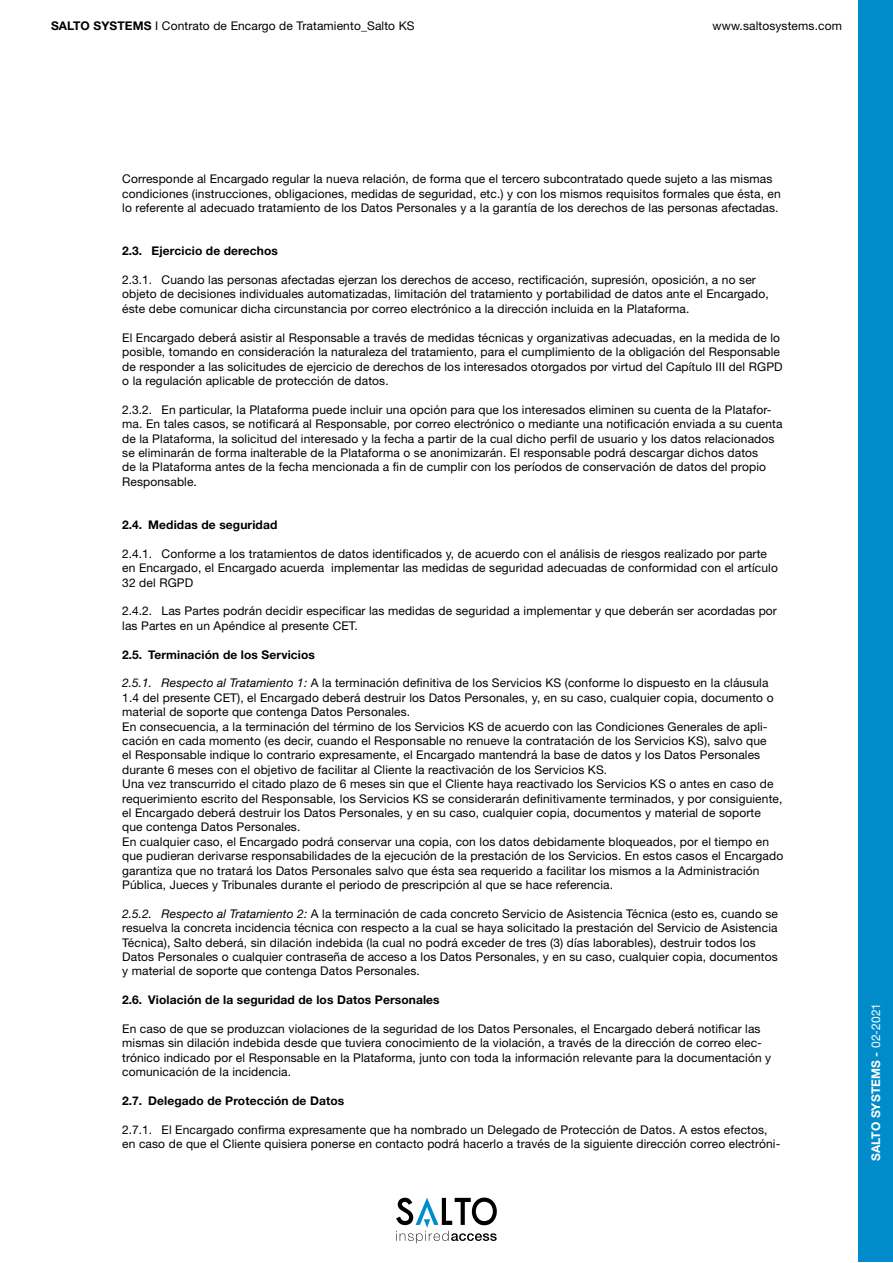
<style>
.page{position:relative;width:893px;height:1263px;background:#fff}
.page>*{position:absolute;margin:0;border:0;box-sizing:border-box;transform-origin:0 0}
.t1{font:12px/14.4px "Helvetica Neue LT Std";letter-spacing:.01em;color:#000}
.t2{font:700 12px "Helvetica Neue LT Std";letter-spacing:.01em;color:#000}
.t3{font:700 12px "Helvetica Neue LT Std";letter-spacing:.01em;color:#fff}
.s1{font-weight:700}
.s2{font-style:italic}
.s3{font-weight:400}
</style>
<div class="page">
<div style="left:859px;top:1px;width:34px;height:1261px;background:#008bcb"></div>
<svg style="left:396px;top:1197px;width:101px;height:46px"></svg>
<p class="t1" style="left:51px;top:18px;width:365px"><span class="s1">SALTO SYSTEMS</span> I Contrato de Encargo de Tratamiento_Salto KS</p>
<p class="t1" style="left:713px;top:19px;width:131px">www.saltosystems.com</p>
<p class="t1" style="left:122px;top:172px;width:660px">Corresponde al Encargado regular la nueva relación, de forma que el tercero subcontratado quede sujeto a las mismas condiciones (instrucciones, obligaciones, medidas de seguridad, etc.) y con los mismos requisitos formales que ésta, en lo referente al adecuado tratamiento de los Datos Personales y a la garantía de los derechos de las personas afectadas.</p>
<p class="t2" style="left:122px;top:244px;width:157px">2.3. Ejercicio de derechos</p>
<p class="t1" style="left:122px;top:272px;width:648px">2.3.1. Cuando las personas afectadas ejerzan los derechos de acceso, rectificación, supresión, oposición, a no ser objeto de decisiones individuales automatizadas, limitación del tratamiento y portabilidad de datos ante el Encargado, éste debe comunicar dicha circunstancia por correo electrónico a la dirección incluida en la Plataforma.</p>
<p class="t1" style="left:122px;top:330px;width:662px">El Encargado deberá asistir al Responsable a través de medidas técnicas y organizativas adecuadas, en la medida de lo posible, tomando en consideración la naturaleza del tratamiento, para el cumplimiento de la obligación del Responsable de responder a las solicitudes de ejercicio de derechos de los interesados otorgados por virtud del Capítulo III del RGPD o la regulación aplicable de protección de datos.</p>
<p class="t1" style="left:122px;top:402px;width:662px">2.3.2. En particular, la Plataforma puede incluir una opción para que los interesados eliminen su cuenta de la Platafor&shy;ma. En tales casos, se notificará al Responsable, por correo electrónico o mediante una notificación enviada a su cuenta de la Plataforma, la solicitud del interesado y la fecha a partir de la cual dicho perfil de usuario y los datos relacionados se eliminarán de forma inalterable de la Plataforma o se anonimizarán. El responsable podrá descargar dichos datos<br>de la Plataforma antes de la fecha mencionada a fin de cumplir con los períodos de conservación de datos del propio Responsable.</p>
<p class="t2" style="left:122px;top:517px;width:157px">2.4. Medidas de seguridad</p>
<p class="t1" style="left:122px;top:546px;width:657px">2.4.1. Conforme a los tratamientos de datos identificados y, de acuerdo con el análisis de riesgos realizado por parte en Encargado, el Encargado acuerda implementar las medidas de seguridad adecuadas de conformidad con el artículo<br>32 del RGPD</p>
<p class="t1" style="left:122px;top:604px;width:656px">2.4.2. Las Partes podrán decidir especificar las medidas de seguridad a implementar y que deberán ser acordadas por las Partes en un Apéndice al presente CET.</p>
<p class="t2" style="left:122px;top:647px;width:194px">2.5. Terminación de los Servicios</p>
<p class="t1" style="left:122px;top:676px;width:663px"><span class="s2">2.5.1. Respecto al Tratamiento 1:</span> A la terminación definitiva de los Servicios KS (conforme lo dispuesto en la cláusula 1.4 del presente CET), el Encargado deberá destruir los Datos Personales, y, en su caso, cualquier copia, documento o material de soporte que contenga Datos Personales.<br>En consecuencia, a la terminación del término de los Servicios KS de acuerdo con las Condiciones Generales de apli&shy;cación en cada momento (es decir, cuando el Responsable no renueve la contratación de los Servicios KS), salvo que<br>el Responsable indique lo contrario expresamente, el Encargado mantendrá la base de datos y los Datos Personales durante 6 meses con el objetivo de facilitar al Cliente la reactivación de los Servicios KS.<br>Una vez transcurrido el citado plazo de 6 meses sin que el Cliente haya reactivado los Servicios KS o antes en caso de requerimiento escrito del Responsable, los Servicios KS se considerarán definitivamente terminados, y por consiguiente, el Encargado deberá destruir los Datos Personales, y en su caso, cualquier copia, documentos y material de soporte que contenga Datos Personales.<br>En cualquier caso, el Encargado podrá conservar una copia, con los datos debidamente bloqueados, por el tiempo en que pudieran derivarse responsabilidades de la ejecución de la prestación de los Servicios. En estos casos el Encargado garantiza que no tratará los Datos Personales salvo que ésta sea requerido a facilitar los mismos a la Administración Pública, Jueces y Tribunales durante el periodo de prescripción al que se hace referencia.</p>
<p class="t1" style="left:122px;top:906px;width:657px"><span class="s2">2.5.2. Respecto al Tratamiento 2:</span> A la terminación de cada concreto Servicio de Asistencia Técnica (esto es, cuando se resuelva la concreta incidencia técnica con respecto a la cual se haya solicitado la prestación del Servicio de Asistencia Técnica), Salto deberá, sin dilación indebida (la cual no podrá exceder de tres (3) días laborables), destruir todos los Datos Personales o cualquier contraseña de acceso a los Datos Personales, y en su caso, cualquier copia, documentos y material de soporte que contenga Datos Personales.</p>
<p class="t2" style="left:122px;top:992px;width:319px">2.6. Violación de la seguridad de los Datos Personales</p>
<p class="t1" style="left:122px;top:1021px;width:650px">En caso de que se produzcan violaciones de la seguridad de los Datos Personales, el Encargado deberá notificar las mismas sin dilación indebida desde que tuviera conocimiento de la violación, a través de la dirección de correo elec&shy;trónico indicado por el Responsable en la Plataforma, junto con toda la información relevante para la documentación y comunicación de la incidencia.</p>
<p class="t2" style="left:122px;top:1093px;width:224px">2.7. Delegado de Protección de Datos</p>
<p class="t1" style="left:122px;top:1122px;width:660px">2.7.1. El Encargado confirma expresamente que ha nombrado un Delegado de Protección de Datos. A estos efectos, en caso de que el Cliente quisiera ponerse en contacto podrá hacerlo a través de la siguiente dirección correo electróni-</p>
<p class="t3" style="left:868px;top:1161px;width:160px;rotate:-90deg">SALTO SYSTEMS - <span class="s3">02-2021</span></p>
</div>
